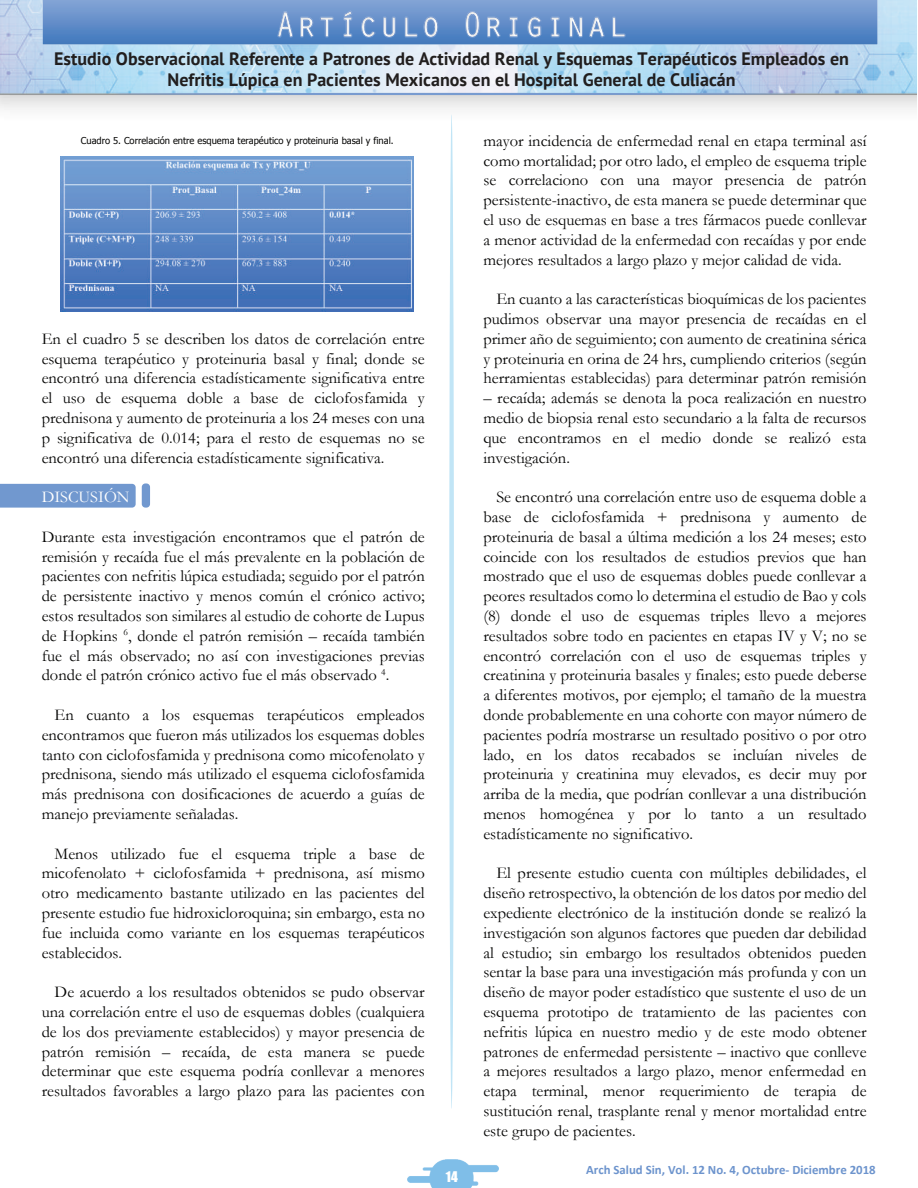
<style>
.page{position:relative;width:918px;height:1188px;background:#fff}
.page>*{position:absolute;margin:0;border:0;box-sizing:border-box;transform-origin:0 0}
.t1{font:700 18px/21.6px "PT Sans";color:#211e1e;text-align:center}
.t2{font:16.5px/19.8px "Garamond";color:#050504;text-align:justify}
.t3{font:16.5px "Garamond";color:#fff}
.t4{font:13.5px "Impact";color:#fff}
.t5{font:700 12.75px "Calibri";color:#6d94cd}
.t6{font:9.45px "Tahoma";color:#050504}
</style>
<div class="page">
<img style="left:0;top:0;width:916px;height:110px">
<svg style="left:0;top:483px;width:150px;height:25px;background:#7ea1d3"></svg>
<img style="left:61px;top:157px;width:353px;height:154px">
<div style="left:449px;top:114px;width:5px;height:995px;background:#c1e5f6;border-radius:50%"></div>
<img style="left:42px;top:0;width:835px;height:44px">
<img style="left:278px;top:11px;width:348px;height:26px">
<img style="left:408px;top:1160px;width:91px;height:28px">
<hr style="left:115px;top:93px;width:677px;height:2px;background:#789bd0;border-radius:50%">
<p class="t1" style="left:54px;top:47px;width:796px">Estudio Observacional Referente a Patrones de Actividad Renal y Esquemas Terapéuticos Empleados en<br>Nefritis Lúpica en Pacientes Mexicanos en el Hospital General de Culiacán</p>
<p class="t6" style="left:81px;top:134px;width:314px">Cuadro 5. Correlación entre esquema terapéutico y proteinuria basal y final.</p>
<p class="t2" style="left:483px;top:131px;width:385px">mayor incidencia de enfermedad renal en etapa terminal así como mortalidad; por otro lado, el empleo de esquema triple se correlaciono con una mayor presencia de patrón persistente-inactivo, de esta manera se puede determinar que el uso de esquemas en base a tres fármacos puede conllevar a menor actividad de la enfermedad con recaídas y por ende mejores resultados a largo plazo y mejor calidad de vida.</p>
<p class="t2" style="left:483px;top:289px;width:385px;text-indent:13px">En cuanto a las características bioquímicas de los pacientes pudimos observar una mayor presencia de recaídas en el primer año de seguimiento; con aumento de creatinina sérica y proteinuria en orina de 24 hrs, cumpliendo criterios (según herramientas establecidas) para determinar patrón remisión</p>
<p class="t2" style="left:483px;top:388px;width:385px">– recaída; además se denota la poca realización en nuestro medio de biopsia renal esto secundario a la falta de recursos que encontramos en el medio donde se realizó esta investigación.</p>
<p class="t2" style="left:483px;top:487px;width:385px;text-indent:13px">Se encontró una correlación entre uso de esquema doble a base de ciclofosfamida + prednisona y aumento de proteinuria de basal a última medición a los 24 meses; esto coincide con los resultados de estudios previos que han mostrado que el uso de esquemas dobles puede conllevar a peores resultados como lo determina el estudio de Bao y cols (8) donde el uso de esquemas triples llevo a mejores resultados sobre todo en pacientes en etapas IV y V; no se encontró correlación con el uso de esquemas triples y creatinina y proteinuria basales y finales; esto puede deberse a diferentes motivos, por ejemplo; el tamaño de la muestra donde probablemente en una cohorte con mayor número de pacientes podría mostrarse un resultado positivo o por otro lado, en los datos recabados se incluían niveles de proteinuria y creatinina muy elevados, es decir muy por arriba de la media, que podrían conllevar a una distribución menos homogénea y por lo tanto a un resultado estadísticamente no significativo.</p>
<p class="t2" style="left:483px;top:863px;width:385px;text-indent:13px">El presente estudio cuenta con múltiples debilidades, el diseño retrospectivo, la obtención de los datos por medio del expediente electrónico de la institución donde se realizó la investigación son algunos factores que pueden dar debilidad al estudio; sin embargo los resultados obtenidos pueden sentar la base para una investigación más profunda y con un diseño de mayor poder estadístico que sustente el uso de un esquema prototipo de tratamiento de las pacientes con nefritis lúpica en nuestro medio y de este modo obtener patrones de enfermedad persistente – inactivo que conlleve a mejores resultados a largo plazo, menor enfermedad en etapa terminal, menor requerimiento de terapia de sustitución renal, trasplante renal y menor mortalidad entre este grupo de pacientes.</p>
<p class="t4" style="left:446px;top:1166px;width:13px">14</p>
<p class="t2" style="left:42px;top:329px;width:385px">En el cuadro 5 se describen los datos de correlación entre esquema terapéutico y proteinuria basal y final; donde se encontró una diferencia estadísticamente significativa entre el uso de esquema doble a base de ciclofosfamida y prednisona y aumento de proteinuria a los 24 meses con una p significativa de 0.014; para el resto de esquemas no se encontró una diferencia estadísticamente significativa.</p>
<p class="t3" style="left:42px;top:487px;width:89px">DISCUSIÓN</p>
<p class="t2" style="left:42px;top:527px;width:385px">Durante esta investigación encontramos que el patrón de remisión y recaída fue el más prevalente en la población de pacientes con nefritis lúpica estudiada; seguido por el patrón de persistente inactivo y menos común el crónico activo; estos resultados son similares al estudio de cohorte de Lupus de Hopkins <sup>6</sup>, donde el patrón remisión – recaída también fue el más observado; no así con investigaciones previas donde el patrón crónico activo fue el más observado <sup>4</sup>.</p>
<p class="t2" style="left:42px;top:705px;width:385px;text-indent:13px">En cuanto a los esquemas terapéuticos empleados encontramos que fueron más utilizados los esquemas dobles tanto con ciclofosfamida y prednisona como micofenolato y prednisona, siendo más utilizado el esquema ciclofosfamida más prednisona con dosificaciones de acuerdo a guías de manejo previamente señaladas.</p>
<p class="t2" style="left:42px;top:843px;width:385px;text-indent:13px">Menos utilizado fue el esquema triple a base de micofenolato + ciclofosfamida + prednisona, así mismo otro medicamento bastante utilizado en las pacientes del presente estudio fue hidroxicloroquina; sin embargo, esta no fue incluida como variante en los esquemas terapéuticos establecidos.</p>
<p class="t2" style="left:42px;top:982px;width:385px;text-indent:13px">De acuerdo a los resultados obtenidos se pudo observar una correlación entre el uso de esquemas dobles (cualquiera de los dos previamente establecidos) y mayor presencia de patrón remisión – recaída, de esta manera se puede determinar que este esquema podría conllevar a menores resultados favorables a largo plazo para las pacientes con</p>
<p class="t5" style="left:586px;top:1162px;width:291px">Arch Salud Sin, Vol. 12 No. 4, Octubre- Diciembre 2018</p>
</div>
